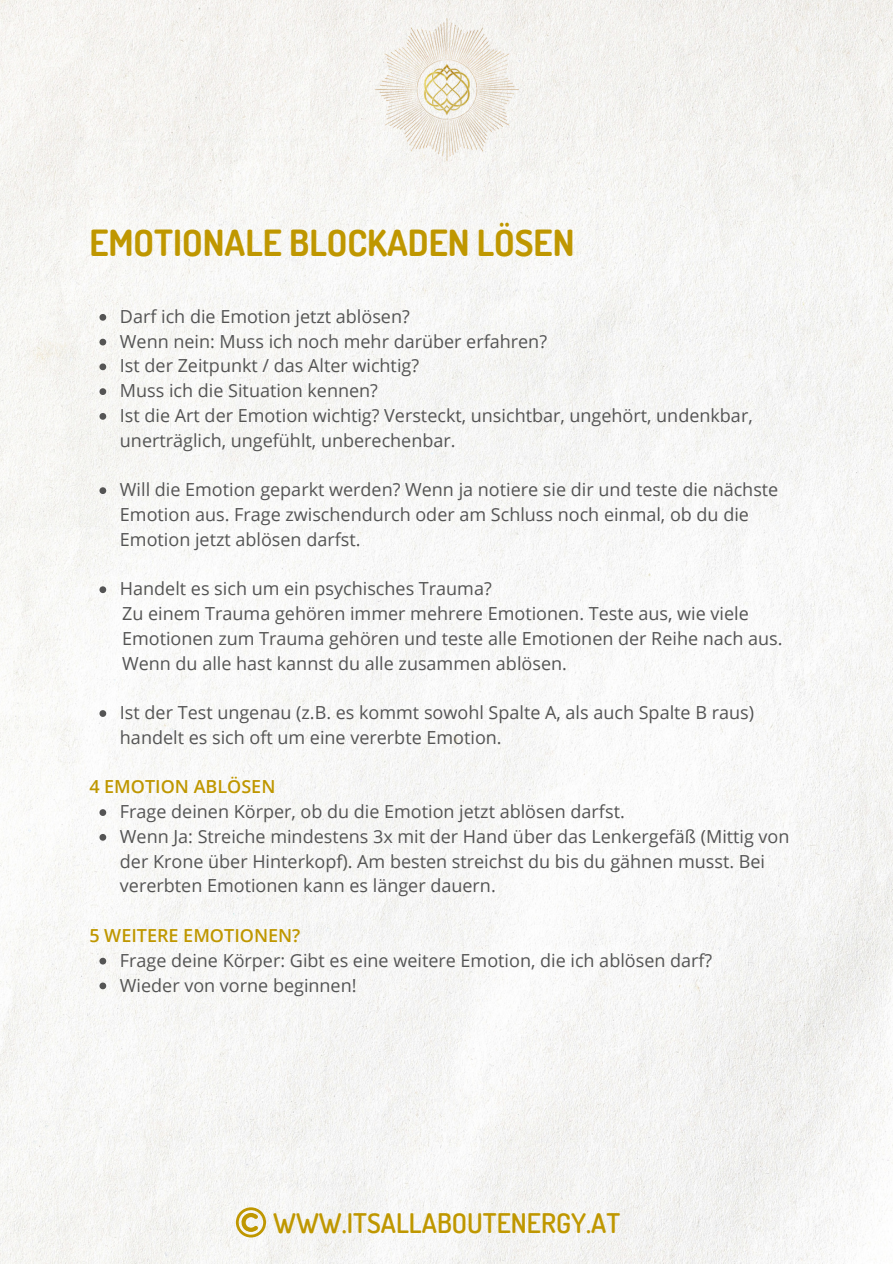
<style>
.page{position:relative;width:893px;height:1264px;background:#fff}
.page>*{position:absolute;margin:0;border:0;box-sizing:border-box;transform-origin:0 0}
.t1{font:700 36px "Dosis";color:#bf9700}
.t2{font:600 27px "Dosis";color:#bf9700}
.t3{font:18px/24.8px "Open Sans";color:#545454}
.t4{font:600 18px "Open Sans";color:#bf9700}
</style>
<div class="page">
<img style="left:0;top:0;width:892px;height:1263px">
<img style="left:357px;top:0;width:179px;height:179px">
<svg style="left:236px;top:1207px;width:30px;height:30px"></svg>
<svg style="left:99px;top:314px;width:7px;height:7px"></svg>
<svg style="left:99px;top:339px;width:7px;height:6px"></svg>
<svg style="left:99px;top:363px;width:7px;height:7px"></svg>
<svg style="left:99px;top:388px;width:7px;height:7px"></svg>
<svg style="left:99px;top:413px;width:7px;height:7px"></svg>
<svg style="left:99px;top:487px;width:7px;height:7px"></svg>
<svg style="left:99px;top:586px;width:7px;height:7px"></svg>
<svg style="left:99px;top:710px;width:7px;height:7px"></svg>
<svg style="left:99px;top:809px;width:7px;height:7px"></svg>
<svg style="left:99px;top:834px;width:7px;height:6px"></svg>
<svg style="left:99px;top:957px;width:7px;height:7px"></svg>
<svg style="left:99px;top:982px;width:7px;height:7px"></svg>
<p class="t1" style="left:89px;top:219px;width:486px">EMOTIONALE BLOCKADEN LÖSEN</p>
<p class="t3" style="left:120px;top:303px;width:291px">Darf ich die Emotion jetzt ablösen?</p>
<p class="t3" style="left:120px;top:328px;width:428px">Wenn nein: Muss ich noch mehr darüber erfahren?</p>
<p class="t3" style="left:120px;top:353px;width:300px">Ist der Zeitpunkt / das Alter wichtig?</p>
<p class="t3" style="left:120px;top:378px;width:259px">Muss ich die Situation kennen?</p>
<p class="t3" style="left:120px;top:402px;width:634px">Ist die Art der Emotion wichtig? Versteckt, unsichtbar, ungehört, undenkbar, unerträglich, ungefühlt, unberechenbar.</p>
<p class="t3" style="left:120px;top:477px;width:660px">Will die Emotion geparkt werden? Wenn ja notiere sie dir und teste die nächste<br>Emotion aus. Frage zwischendurch oder am Schluss noch einmal, ob du die<br>Emotion jetzt ablösen darfst.</p>
<p class="t3" style="left:120px;top:576px;width:373px">Handelt es sich um ein psychisches Trauma?</p>
<p class="t3" style="left:122px;top:600px;width:628px">Zu einem Trauma gehören immer mehrere Emotionen. Teste aus, wie viele</p>
<p class="t3" style="left:122px;top:625px;width:662px">Emotionen zum Trauma gehören und teste alle Emotionen der Reihe nach aus.</p>
<p class="t3" style="left:122px;top:650px;width:446px">Wenn du alle hast kannst du alle zusammen ablösen.</p>
<h3 class="t3" style="left:120px;top:699px;width:635px">Ist der Test ungenau (z.B. es kommt sowohl Spalte A, als auch Spalte B raus) handelt es sich oft um eine vererbte Emotion.</h3>
<p class="t4" style="left:89px;top:774px;width:188px">4 EMOTION ABLÖSEN</p>
<p class="t3" style="left:120px;top:798px;width:506px">Frage deinen Körper, ob du die Emotion jetzt ablösen darfst.</p>
<h3 class="t3" style="left:120px;top:823px;width:671px">Wenn Ja: Streiche mindestens 3x mit der Hand über das Lenkergefäß (Mittig von der Krone über Hinterkopf). Am besten streichst du bis du gähnen musst. Bei vererbten Emotionen kann es länger dauern.</h3>
<p class="t4" style="left:89px;top:922px;width:212px">5 WEITERE EMOTIONEN?</p>
<p class="t3" style="left:120px;top:947px;width:594px">Frage deine Körper: Gibt es eine weitere Emotion, die ich ablösen darf?</p>
<h2 class="t3" style="left:120px;top:972px;width:238px">Wieder von vorne beginnen!</h2>
<h1 class="t2" style="left:273px;top:1205px;width:349px">WWW.ITSALLABOUTENERGY.AT</h1>
</div>
